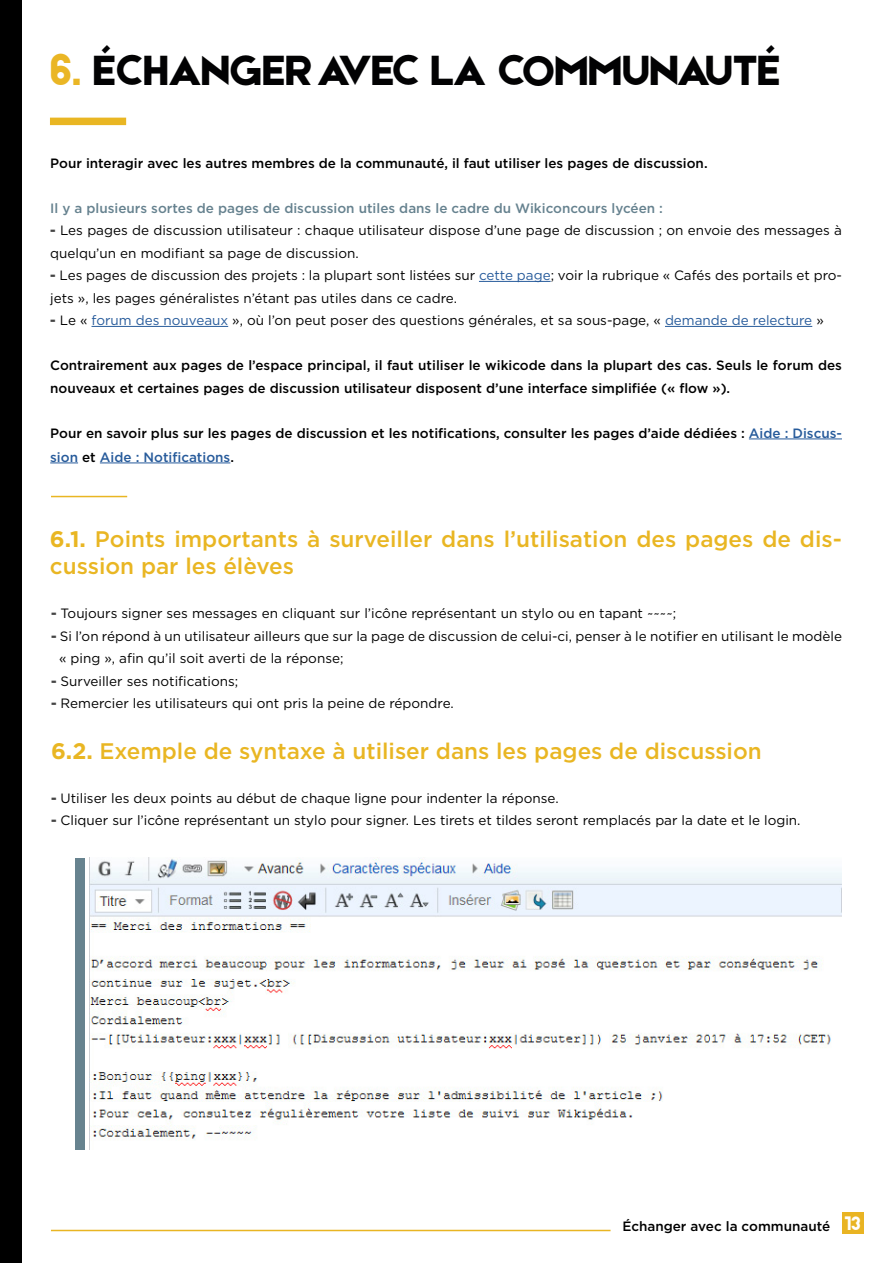
<style>
.page{position:relative;width:893px;height:1263px;background:#fff}
.page>*{position:absolute;margin:0;border:0;box-sizing:border-box;transform-origin:0 0}
.t1{font:45px "Etna";color:#020203}
.t2{font:500 22.5px/27px "Gotham";color:#e9b623}
.t3{font:13.5px/22.5px "Gotham";color:#000}
.t4{font:500 13.5px/22.5px "Gotham";color:#000}
.t5{font:500 13.5px "Gotham";color:#66828f}
.s1{color:#eab625}
.s2{font-weight:900;color:#454545}
.s3{color:#275b9b}
.s4{font-weight:700}
.s5{font-family:"Etna";font-weight:400;font-size:19.5px;color:#fff}
</style>
<div class="page">
<div style="left:50px;top:118px;width:76px;height:7px;background:#e9b623"></div>
<hr style="left:479px;top:281px;width:72px;height:1px;background:#275b9b">
<hr style="left:92px;top:326px;width:136px;height:1px;background:#275b9b">
<hr style="left:665px;top:326px;width:147px;height:1px;background:#275b9b">
<hr style="left:749px;top:439px;width:93px;height:1px;background:#275b9b">
<svg style="left:50px;top:463px;width:28px;height:1px"></svg>
<hr style="left:100px;top:463px;width:130px;height:1px;background:#275b9b">
<hr style="left:51px;top:496px;width:76px;height:1px;background:#e9b623">
<img style="left:89px;top:858px;width:753px;height:291px">
<div style="left:75px;top:858px;width:9px;height:291px;background:#67838f"></div>
<div style="left:0;top:0;width:21px;height:1263px;background:#000"></div>
<hr style="left:51px;top:1230px;width:560px;height:1px;background:#e9b523">
<div style="left:842px;top:1212px;width:21px;height:22px;background:#e9b423"></div>
<h1 class="t1" style="left:50px;top:38px;width:732px"><span class="s1">6.</span> ÉCHANGER AVEC LA COMMUNAUTÉ</h1>
<p class="t4" style="left:50px;top:151px;width:659px">Pour interagir avec les autres membres de la communauté, il faut utiliser les pages de discussion.</p>
<p class="t5" style="left:50px;top:199px;width:614px">Il y a plusieurs sortes de pages de discussion utiles dans le cadre du Wikiconcours lycéen :</p>
<p class="t3" style="left:50px;top:219px;width:793px"><span class="s2">-</span> Les pages de discussion utilisateur : chaque utilisateur dispose d’une page de discussion ; on envoie des messages à quelqu’un en modifiant sa page de discussion.</p>
<p class="t3" style="left:50px;top:264px;width:793px"><span class="s2">-</span> Les pages de discussion des projets : la plupart sont listées sur <span class="s3">cette page</span>; voir la rubrique « Cafés des portails et pro&shy;jets », les pages généralistes n’étant pas utiles dans ce cadre.</p>
<p class="t3" style="left:50px;top:309px;width:775px"><span class="s2">-</span> Le « <span class="s3">forum des nouveaux</span> », où l’on peut poser des questions générales, et sa sous-page, « <span class="s3">demande de relecture</span> »</p>
<p class="t4" style="left:50px;top:354px;width:793px">Contrairement aux pages de l’espace principal, il faut utiliser le wikicode dans la plupart des cas. Seuls le forum des nouveaux et certaines pages de discussion utilisateur disposent d’une interface simplifiée (« flow »).</p>
<p class="t4" style="left:50px;top:421px;width:793px;line-height:24px">Pour en savoir plus sur les pages de discussion et les notifications, consulter les pages d’aide dédiées : <span class="s3">Aide : Discus&shy;sion</span> et <span class="s3">Aide : Notifications</span>.</p>
<h2 class="t2" style="left:50px;top:526px;width:793px"><span class="s4">6.1.</span> Points importants à surveiller dans l’utilisation des pages de dis&shy;cussion par les élèves</h2>
<p class="t3" style="left:51px;top:602px;width:627px"><span class="s2">-</span> Toujours signer ses messages en cliquant sur l’icône représentant un stylo ou en tapant ~~~~;</p>
<p class="t3" style="left:59px;top:624px;width:784px;text-indent:-8px"><span class="s2">-</span> Si l’on répond à un utilisateur ailleurs que sur la page de discussion de celui-ci, penser à le notifier en utilisant le modèle « ping », afin qu’il soit averti de la réponse;</p>
<p class="t3" style="left:51px;top:669px;width:189px"><span class="s2">-</span> Surveiller ses notifications;</p>
<p class="t3" style="left:51px;top:692px;width:404px"><span class="s2">-</span> Remercier les utilisateurs qui ont pris la peine de répondre.</p>
<h2 class="t2" style="left:51px;top:737px;width:712px"><span class="s4">6.2.</span> Exemple de syntaxe à utiliser dans les pages de discussion</h2>
<p class="t3" style="left:51px;top:786px;width:509px"><span class="s2">-</span> Utiliser les deux points au début de chaque ligne pour indenter la réponse.</p>
<p class="t3" style="left:51px;top:809px;width:751px"><span class="s2">-</span> Cliquer sur l’icône représentant un stylo pour signer. Les tirets et tildes seront remplacés par la date et le login.</p>
<p class="t4" style="left:622px;top:1215px;width:240px">Échanger avec la communauté <span class="s5">13</span></p>
</div>
